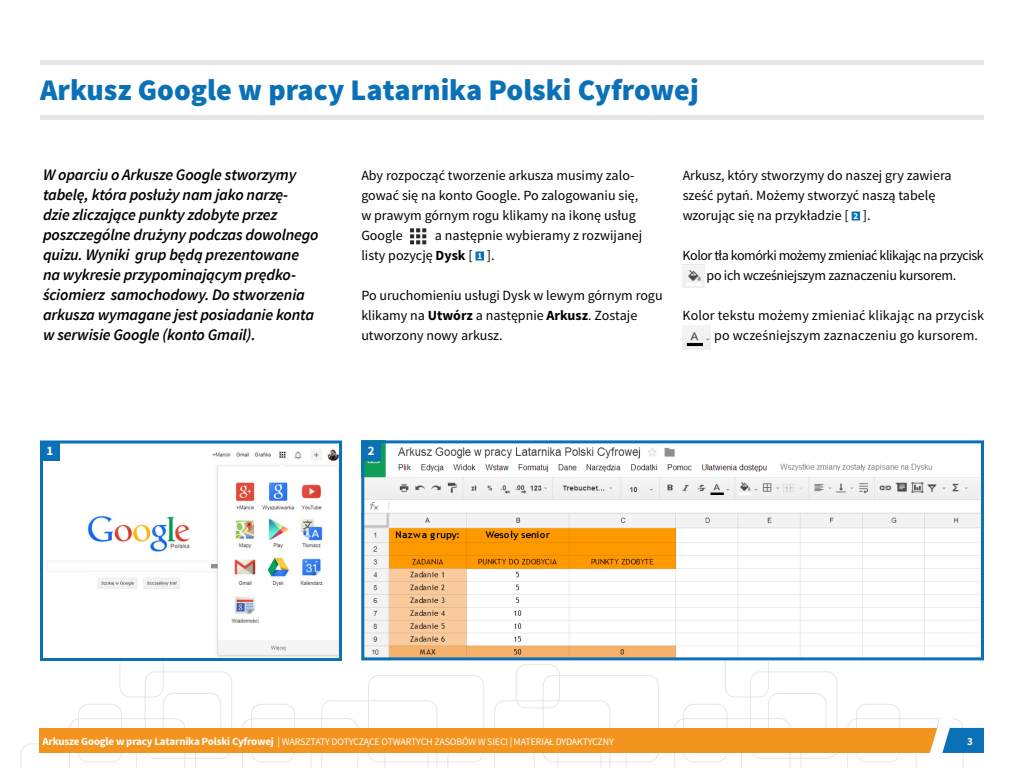
<style>
.page{position:relative;width:1024px;height:768px;background:#fff}
.page>*{position:absolute;margin:0;border:0;box-sizing:border-box;transform-origin:0 0}
.t1{font:900 30px "Source Sans Pro";color:#0a71b6}
.lead{font:italic 600 16px/20px "Source Sans Pro";letter-spacing:-.01em;color:#000}
.Normalny{font:14px/20px "Source Sans Pro";color:#000}
.second{font:14px/20px "Source Sans Pro";letter-spacing:-.02em;color:#000;text-align:center}
.second-2{font:14px/20px "Source Sans Pro";letter-spacing:.01em;color:#000}
.second-3{font:700 13px "Source Sans Pro";color:#fff}
.Normalny-2{font:700 11px "Source Sans Pro";color:#fff}
.Normalny-3{font:10px "Source Sans Pro";letter-spacing:-.015em;color:#fff}
.s1{font-weight:700}
.s2{font-weight:700;font-size:9px;color:#fff}
.s3{font-weight:700;font-size:11px}
.s4{font-size:11px}
</style>
<div class="page">
<svg style="left:20px;top:660px;width:944px;height:108px"></svg>
<div style="left:40px;top:728px;width:944px;height:25px;background:#f3941e"></div>
<svg style="left:915px;top:699px;width:69px;height:69px"></svg>
<div style="left:40px;top:60px;width:944px;height:5px;background:#e6e6e6"></div>
<div style="left:40px;top:115px;width:944px;height:5px;background:#e6e6e6"></div>
<div style="left:476px;top:252px;width:8px;height:8px;background:#0a71b6"></div>
<img style="left:410px;top:228px;width:17px;height:17px">
<div style="left:852px;top:212px;width:8px;height:8px;background:#0a71b6"></div>
<img style="left:683px;top:266px;width:21px;height:22px">
<img style="left:683px;top:326px;width:28px;height:24px">
<img style="left:47px;top:449px;width:291px;height:208px">
<div style="left:40px;top:441px;width:302px;height:220px;border:3px solid #0a71b6"></div>
<div style="left:40px;top:441px;width:20px;height:20px;background:#0a71b6"></div>
<img style="left:365px;top:444px;width:615px;height:212px">
<div style="left:361px;top:440px;width:623px;height:220px;border:3px solid #0a71b6"></div>
<div style="left:361px;top:441px;width:20px;height:20px;background:#0a71b6"></div>
<h1 class="t1" style="left:40px;top:70px;width:660px">Arkusz Google w pracy Latarnika Polski Cyfrowej</h1>
<p class="lead" style="left:43px;top:165px;width:277px">W oparciu o Arkusze Google stworzymy tabelę, która posłuży nam jako narzę&shy;dzie zliczające punkty zdobyte przez poszczególne drużyny podczas dowolnego quizu. Wyniki grup będą prezentowane na wykresie przypominającym prędko&shy;ściomierz samochodowy. Do stworzenia arkusza wymagane jest posiadanie konta w serwisie Google (konto Gmail).</p>
<p class="Normalny" style="left:361px;top:166px;width:278px">Aby rozpocząć tworzenie arkusza musimy zalo&shy;gować się na konto Google. Po zalogowaniu się, w prawym górnym rogu klikamy na ikonę usług Google</p>
<p class="Normalny" style="left:361px;top:226px;width:282px;text-indent:74px">a następnie wybieramy z rozwijanej listy pozycję <span class="s1">Dysk</span> [ <span class="s2">1</span> ].</p>
<p class="Normalny" style="left:361px;top:286px;width:303px">Po uruchomieniu usługi Dysk w lewym górnym rogu klikamy na <span class="s1">Utwórz</span> a następnie <span class="s1">Arkusz</span>. Zostaje utworzony nowy arkusz.</p>
<p class="Normalny" style="left:683px;top:166px;width:271px">Arkusz, który stworzymy do naszej gry zawiera sześć pytań. Możemy stworzyć naszą tabelę wzorując się na przykładzie [ <span class="s2">2</span> ].</p>
<p class="second" style="left:683px;top:246px;width:303px">Kolor tła komórki możemy zmieniać klikając na przycisk po ich wcześniejszym zaznaczeniu kursorem.</p>
<p class="second-2" style="left:714px;top:306px;width:271px;text-indent:-31px">Kolor tekstu możemy zmieniać klikając na przycisk po wcześniejszym zaznaczeniu go kursorem.</p>
<p class="second-3" style="left:47px;top:443px;width:8px">1</p>
<p class="second-3" style="left:368px;top:443px;width:8px">2</p>
<p class="Normalny-3" style="left:42px;top:735px;width:573px"><span class="s3">Arkusze Google w pracy Latarnika Polski Cyfrowej</span> <span class="s4">|</span> WARSZTATY DOTYCZĄCE OTWARTYCH ZASOBÓW W SIECI | MATERIAŁ DYDAKTYCZNY</p>
<p class="Normalny-2" style="left:967px;top:734px;width:7px">3</p>
</div>
